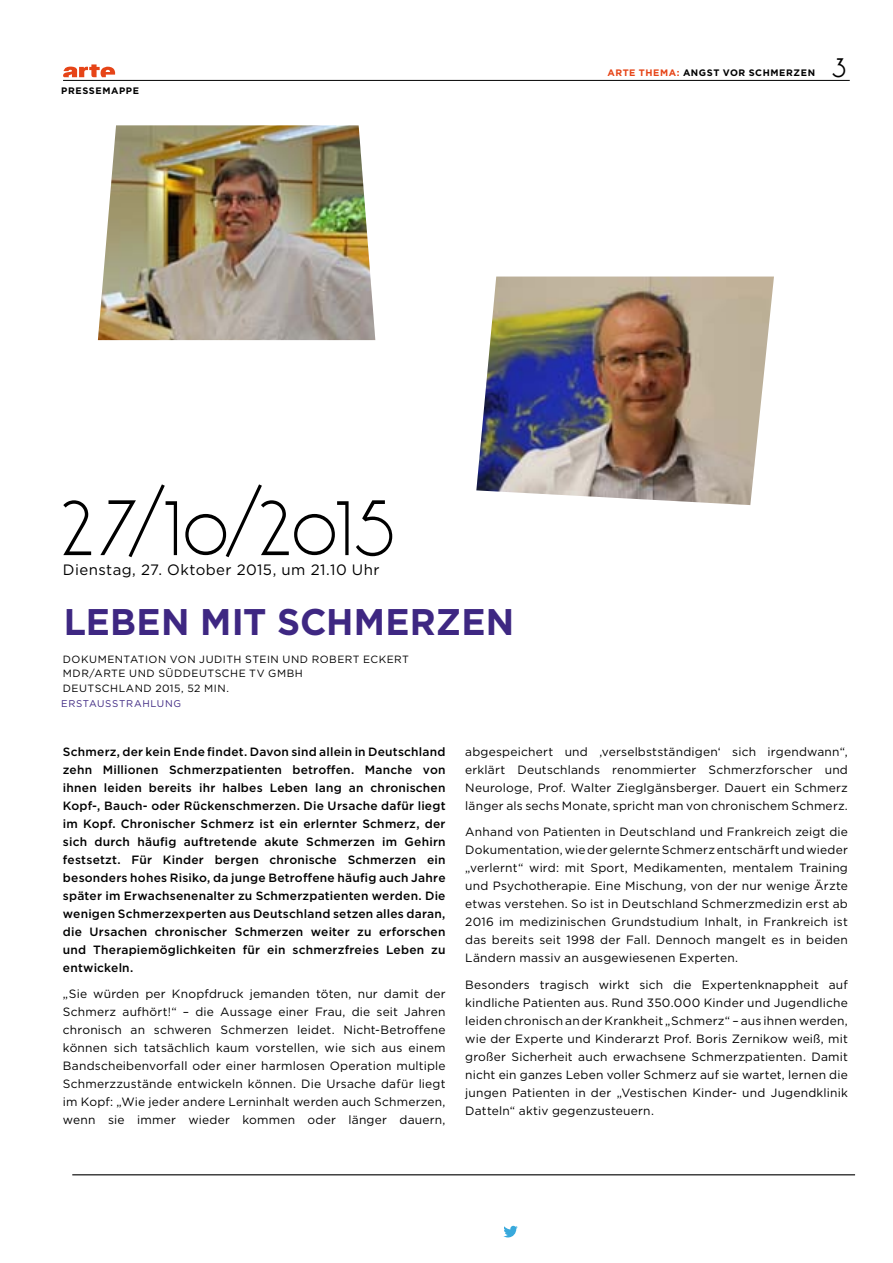
<style>
.page{position:relative;width:893px;height:1263px;background:#fff}
.page>*{position:absolute;margin:0;border:0;box-sizing:border-box;transform-origin:0 0}
.t1{font:75px "Oksana 2010 light win";letter-spacing:-.06em;color:#000}
.t2{font:700 37.05px "Gotham";letter-spacing:.005em;color:#3e2782}
.t3{font:25.5px "Oksana 2010 regular win";color:#000}
.t4{font:15px "Gotham";letter-spacing:.03em;color:#000}
.t5{font:12px/18px "Gotham";letter-spacing:.015em;color:#000;text-align:justify}
.t6{font:500 12px/18px "Gotham";letter-spacing:.015em;color:#000;text-align:justify}
.t7{font:10.5px "Gotham";letter-spacing:.04em;color:#000}
.t8{font:9.75px "Gotham";letter-spacing:.07em;color:#3e2782}
.t9{font:700 9.3px "Gotham";letter-spacing:.06em;color:#000}
.t10{font:700 9.3px "Gotham";color:#e64417}
.s1{color:#e64417}
</style>
<div class="page">
<hr style="left:72px;top:1174px;width:783px;height:1px;background:#000">
<svg style="left:503px;top:1226px;width:15px;height:11px"></svg>
<svg style="left:63px;top:64px;width:53px;height:13px"></svg>
<hr style="left:63px;top:80px;width:787px;height:1px;background:#000">
<img style="left:98px;top:125px;width:277px;height:215px">
<img style="left:476px;top:277px;width:298px;height:228px">
<p class="t9" style="left:61px;top:84px;width:79px">PRESSEMAPPE</p>
<p class="t10" style="left:607px;top:67px;width:8px">ARTE</p>
<p class="t10" style="left:639px;top:67px;width:9px">THEMA</p>
<p class="t9" style="left:677px;top:67px;width:140px"><span class="s1">:</span> ANGST VOR SCHMERZEN</p>
<h3 class="t3" style="left:831px;top:48px;width:17px">3</h3>
<h1 class="t1" style="left:61px;top:469px;width:337px">27/10/2015</h1>
<p class="t4" style="left:63px;top:560px;width:318px">Dienstag, 27. Oktober 2015, um 21.10 Uhr</p>
<h2 class="t2" style="left:64px;top:597px;width:452px">LEBEN MIT SCHMERZEN</h2>
<p class="t7" style="left:63px;top:653px;width:10px">doku</p>
<p class="t7" style="left:98px;top:653px;width:49px">mentation</p>
<p class="t7" style="left:170px;top:653px;width:13px">von</p>
<p class="t7" style="left:199px;top:653px;width:8px">judi</p>
<p class="t7" style="left:226px;top:653px;width:43px">th stein</p>
<p class="t7" style="left:283px;top:653px;width:10px">und</p>
<p class="t7" style="left:312px;top:653px;width:13px">rob</p>
<p class="t7" style="left:337px;top:653px;width:73px">ert eckert</p>
<p class="t7" style="left:63px;top:666px;width:35px">md r/ARTE</p>
<p class="t7" style="left:129px;top:666px;width:10px">und</p>
<p class="t7" style="left:158px;top:666px;width:21px">südd</p>
<p class="t7" style="left:192px;top:666px;width:113px">eutsche tv gmbh</p>
<p class="t7" style="left:63px;top:681px;width:76px">d eutschland</p>
<p class="t7" style="left:155px;top:681px;width:57px">2015, 52 Min</p>
<p class="t7" style="left:226px;top:681px;width:4px">.</p>
<p class="t8" style="left:61px;top:697px;width:8px">ERSTA</p>
<p class="t8" style="left:97px;top:697px;width:26px">USsTRAHL</p>
<p class="t8" style="left:157px;top:697px;width:26px">UNG</p>
<p class="t6" style="left:63px;top:742px;width:384px">Schmerz, der kein Ende findet. Davon sind allein in Deutschland zehn Millionen Schmerzpatienten betroffen. Manche von ihnen leiden bereits ihr halbes Leben lang an chronischen Kopf-, Bauch- oder Rückenschmerzen. Die Ursache dafür liegt im Kopf. Chronischer Schmerz ist ein erlernter Schmerz, der sich durch häufig auftretende akute Schmerzen im Gehirn festsetzt. Für Kinder bergen chronische Schmerzen ein besonders hohes Risiko, da junge Betroffene häufig auch Jahre später im Erwachsenenalter zu Schmerzpatienten werden. Die wenigen Schmerzexperten aus Deutschland setzen alles daran, die Ursachen chronischer Schmerzen weiter zu erforschen und Therapiemöglichkeiten für ein schmerzfreies Leben zu entwickeln.</p>
<p class="t5" style="left:63px;top:985px;width:384px">„Sie würden per Knopfdruck jemanden töten, nur damit der Schmerz aufhört!“ – die Aussage einer Frau, die seit Jahren chronisch an schweren Schmerzen leidet. Nicht-Betroffene können sich tatsächlich kaum vorstellen, wie sich aus einem Bandscheibenvorfall oder einer harmlosen Operation multiple Schmerzzustände entwickeln können. Die Ursache dafür liegt im Kopf: „Wie jeder andere Lerninhalt werden auch Schmerzen, wenn sie immer wieder kommen oder länger dauern,</p>
<p class="t5" style="left:465px;top:742px;width:384px">abgespeichert und ‚verselbstständigen‘ sich irgendwann“, erklärt Deutschlands renommierter Schmerzforscher und Neurologe, Prof. Walter Zieglgänsberger. Dauert ein Schmerz länger als sechs M onate, spricht man von chronischem Schmerz.</p>
<p class="t5" style="left:465px;top:823px;width:384px">Anhand von Patienten in Deutschland und Frankreich zeigt die Dokumentation, wie der gelernte Schmerz entschärft und wieder „verlernt“ wird: mit Sport, Medikamenten, mentalem Training und Psychotherapie. Eine M ischung, von der nur wenige Ärzte etwas verstehen. So ist in Deutschland Schmerzmedizin erst ab 2016 im medizinischen Grundstudium Inhalt, in Frankreich ist das bereits seit 1998 der Fall. Dennoch mangelt es in beiden Ländern massiv an ausgewiesenen Experten.</p>
<p class="t5" style="left:465px;top:975px;width:384px">Besonders tragisch wirkt sich die Expertenknappheit auf kindliche Patienten aus. Rund 350.000 Kinder und Jugendliche leiden chronisch an der Krankheit „Schmerz“ – aus ihnen werden, wie der Experte und Kinderarzt Prof. Boris Zernikow weiß, mit großer Sicherheit auch erwachsene Schmerzpatienten. Damit nicht ein ganzes Leben voller Schmerz auf sie wartet, lernen die jungen Patienten in der „Vestischen Kinder- und Jugendklinik Datteln“ aktiv gegenzusteuern.</p>
</div>
